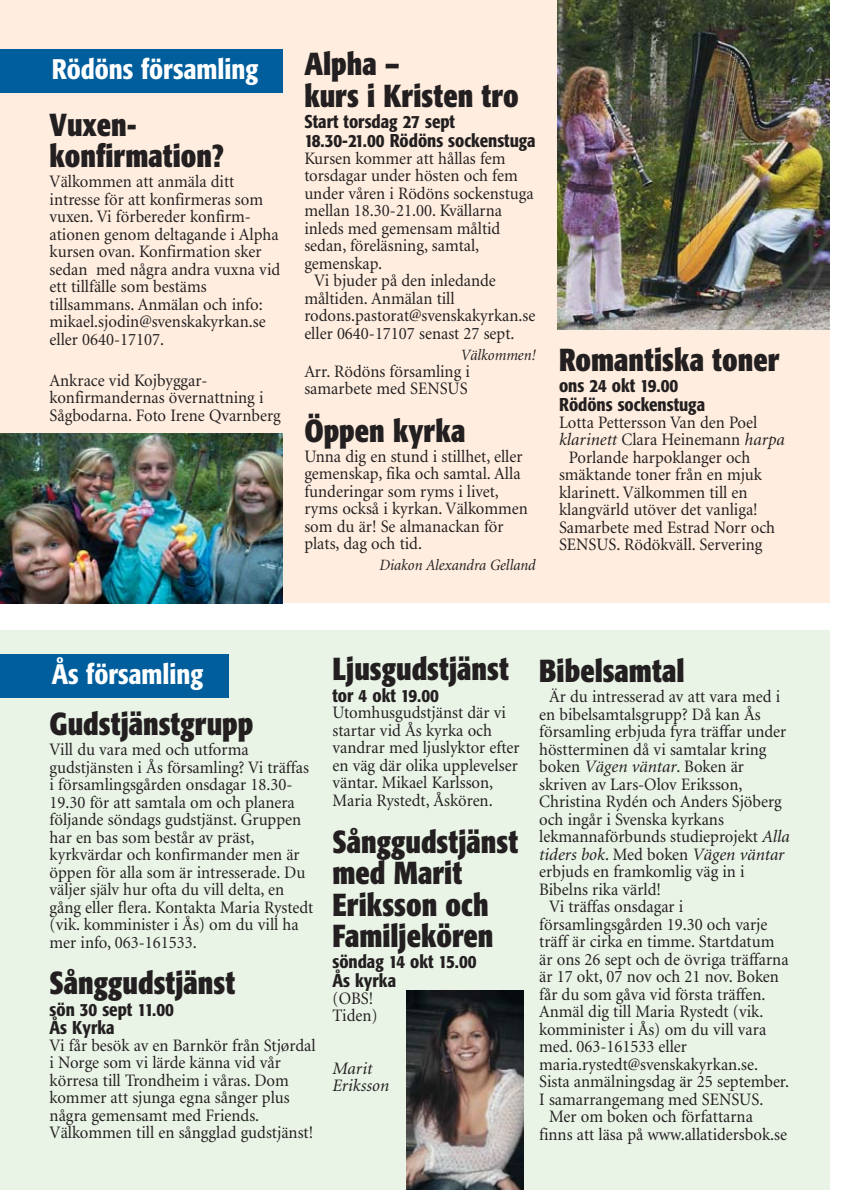
<style>
.page{position:relative;width:842px;height:1190px;background:#fff}
.page>*{position:absolute;margin:0;border:0;box-sizing:border-box;transform-origin:0 0}
.t1{font:700 condensed 31.5px/31.5px "Formata";color:#231f20;scale:.95 1}
.t2{font:500 condensed 28px "Formata";color:#fff}
.t3{font:500 condensed 18.38px/18.4px "Formata";color:#231f20}
.t4{font:17.5px/17.5px "Minion";color:#231f20;scale:.95 1}
.t5{font:italic 17.5px/17.5px "Minion";color:#231f20}
.t6{font:italic 15.75px "Minion";color:#231f20;scale:.95 1}
.s1{font-style:normal}
.s2{font-style:italic}
</style>
<div class="page">
<div style="left:0;top:630px;width:829px;height:560px;background:#e9f4e7"></div>
<div style="left:0;top:0;width:829px;height:603px;background:#ffeedf"></div>
<div style="left:0;top:654px;width:228px;height:44px;background:#005e9d"></div>
<div style="left:0;top:50px;width:283px;height:43px;background:#005e9d"></div>
<img style="left:557px;top:0;width:272px;height:330px">
<img style="left:0;top:433px;width:283px;height:170px">
<img style="left:406px;top:991px;width:117px;height:199px">
<h2 class="t2" style="left:52px;top:58px;width:208px">Rödöns församling</h2>
<h1 class="t1" style="left:304px;top:51px;width:227px">Alpha –<br>kurs i Kristen tro</h1>
<p class="t3" style="left:304px;top:114px;width:233px">Start torsdag 27 sept<br>18.30-21.00 Rödöns sockenstuga</p>
<p class="t4" style="left:304px;top:151px;width:213px">Kursen kommer att hållas fem</p>
<p class="t4" style="left:304px;top:168px;width:226px">torsdagar under hösten och fem</p>
<p class="t4" style="left:304px;top:186px;width:243px">under våren i Rödöns sockenstuga</p>
<p class="t4" style="left:304px;top:203px;width:210px">mellan 18.30-21.00. Kvällarna</p>
<p class="t4" style="left:304px;top:221px;width:208px">inleds med gemensam måltid</p>
<p class="t4" style="left:304px;top:238px;width:186px">sedan, föreläsning, samtal,</p>
<p class="t4" style="left:304px;top:256px;width:83px">gemenskap.</p>
<p class="t4" style="left:314px;top:273px;width:193px">Vi bjuder på den inledande</p>
<p class="t4" style="left:304px;top:291px;width:160px">måltiden. Anmälan till</p>
<p class="t4" style="left:304px;top:308px;width:245px">rodons.pastorat@svenskakyrkan.se</p>
<p class="t4" style="left:304px;top:326px;width:223px">eller 0640-17107 senast 27 sept.</p>
<p class="t6" style="left:461px;top:349px;width:80px">Välkommen!</p>
<p class="t4" style="left:304px;top:364px;width:176px">Arr. Rödöns församling i samarbete med SENSUS</p>
<h1 class="t1" style="left:50px;top:112px;width:185px">Vuxen&shy;konfirmation?</h1>
<p class="t4" style="left:50px;top:174px;width:244px">Välkommen att anmäla ditt intresse för att konfirmeras som vuxen. Vi förbereder konfirm&shy;ationen genom deltagande i Alpha kursen ovan. Konfirmation sker sedan med några andra vuxna vid ett tillfälle som bestäms tillsammans. Anmälan och info: mikael.sjodin@svenskakyrkan.se eller 0640-17107.</p>
<p class="t4" style="left:50px;top:373px;width:245px">Ankrace vid Kojbyggar&shy;konfirmandernas övernattning i<br>Sågbodarna. Foto Irene Qvarnberg</p>
<h1 class="t1" style="left:304px;top:417px;width:171px">Öppen kyrka</h1>
<p class="t4" style="left:304px;top:449px;width:237px">Unna dig en stund i stillhet, eller gemenskap, fika och samtal. Alla funderingar som ryms i livet, ryms också i kyrkan. Välkommen som du är! Se almanackan för plats, dag och tid.</p>
<p class="t6" style="left:379px;top:559px;width:166px">Diakon Alexandra Gelland</p>
<h1 class="t1" style="left:559px;top:347px;width:234px">Romantiska toner</h1>
<p class="t3" style="left:559px;top:378px;width:148px">ons 24 okt 19.00<br>Rödöns sockenstuga</p>
<p class="t4" style="left:559px;top:415px;width:210px">Lotta Pettersson Van den Poel</p>
<p class="t5" style="left:559px;top:432px;width:227px">klarinett <span class="s1">Clara Heinemann</span> harpa</p>
<p class="t4" style="left:569px;top:450px;width:192px">Porlande harpoklanger och</p>
<p class="t4" style="left:559px;top:467px;width:215px">smäktande toner från en mjuk</p>
<p class="t4" style="left:559px;top:485px;width:200px">klarinett. Välkommen till en</p>
<p class="t4" style="left:559px;top:502px;width:211px">klangvärld utöver det vanliga!</p>
<p class="t4" style="left:559px;top:520px;width:229px">Samarbete med Estrad Norr och</p>
<p class="t4" style="left:559px;top:537px;width:216px">SENSUS. Rödökväll. Servering</p>
<h2 class="t2" style="left:52px;top:663px;width:153px">Ås församling</h2>
<h1 class="t1" style="left:50px;top:711px;width:216px">Gudstjänstgrupp</h1>
<p class="t4" style="left:50px;top:742px;width:279px">Vill du vara med och utforma gudstjänsten i Ås församling? Vi träffas i församlingsgården onsdagar 18.30- 19.30 för att samtala om och planera följande söndags gudstjänst. Gruppen har en bas som består av präst, kyrkvärdar och konfirmander men är öppen för alla som är intresserade. Du väljer själv hur ofta du vill delta, en gång eller flera. Kontakta Maria Rystedt (vik. komminister i Ås) om du vill ha mer info, 063-161533.</p>
<h1 class="t1" style="left:50px;top:970px;width:197px">Sånggudstjänst</h1>
<p class="t3" style="left:50px;top:1001px;width:126px">sön 30 sept 11.00<br>Ås Kyrka</p>
<p class="t4" style="left:50px;top:1038px;width:282px">Vi får besök av en Barnkör från Stjørdal i Norge som vi lärde känna vid vår körresa till Trondheim i våras. Dom kommer att sjunga egna sånger plus några gemensamt med Friends.<br>Välkommen till en sångglad gudstjänst!</p>
<h1 class="t1" style="left:332px;top:656px;width:187px">Ljusgudstjänst</h1>
<p class="t3" style="left:332px;top:687px;width:108px">tor 4 okt 19.00</p>
<p class="t4" style="left:332px;top:705px;width:198px">Utomhusgudstjänst där vi startar vid Ås kyrka och vandrar med ljuslyktor efter en väg där olika upplevelser väntar. Mikael Karlsson,<br>Maria Rystedt, Åskören.</p>
<h1 class="t1" style="left:332px;top:828px;width:197px">Sånggudstjänst med Marit<br>Eriksson och<br>Familjekören</h1>
<p class="t3" style="left:332px;top:954px;width:146px">söndag 14 okt 15.00<br>Ås kyrka</p>
<p class="t4" style="left:332px;top:991px;width:49px">(OBS!<br>Tiden)</p>
<p class="t5" style="left:332px;top:1061px;width:58px">Marit<br>Eriksson</p>
<h1 class="t1" style="left:539px;top:658px;width:154px">Bibelsamtal</h1>
<p class="t4" style="left:549px;top:689px;width:245px">Är du intresserad av att vara med i</p>
<p class="t4" style="left:539px;top:707px;width:235px">en bibelsamtalsgrupp? Då kan Ås</p>
<p class="t4" style="left:539px;top:724px;width:262px">församling erbjuda fyra träffar under</p>
<p class="t4" style="left:539px;top:742px;width:241px">höstterminen då vi samtalar kring</p>
<p class="t4" style="left:539px;top:759px;width:217px">boken <span class="s2">Vägen väntar</span>. Boken är</p>
<p class="t4" style="left:539px;top:777px;width:216px">skriven av Lars-Olov Eriksson,</p>
<p class="t4" style="left:539px;top:794px;width:257px">Christina Rydén och Anders Sjöberg</p>
<p class="t4" style="left:539px;top:812px;width:196px">och ingår i Svenska kyrkans</p>
<p class="t4" style="left:539px;top:829px;width:265px">lekmannaförbunds studieprojekt <span class="s2">Alla</span></p>
<p class="t5" style="left:539px;top:847px;width:247px">tiders bok<span class="s1">. Med boken</span> Vägen väntar</p>
<p class="t4" style="left:539px;top:864px;width:218px">erbjuds en framkomlig väg in i</p>
<p class="t4" style="left:539px;top:882px;width:130px">Bibelns rika värld!</p>
<p class="t4" style="left:549px;top:899px;width:143px">Vi träffas onsdagar i</p>
<p class="t4" style="left:539px;top:917px;width:242px">församlingsgården 19.30 och varje</p>
<p class="t4" style="left:539px;top:934px;width:249px">träff är cirka en timme. Startdatum</p>
<p class="t4" style="left:539px;top:952px;width:264px">är ons 26 sept och de övriga träffarna</p>
<p class="t4" style="left:539px;top:969px;width:254px">är 17 okt, 07 nov och 21 nov. Boken</p>
<p class="t4" style="left:539px;top:987px;width:240px">får du som gåva vid första träffen.</p>
<p class="t4" style="left:539px;top:1004px;width:237px">Anmäl dig till Maria Rystedt (vik.</p>
<p class="t4" style="left:539px;top:1022px;width:240px">komminister i Ås) om du vill vara</p>
<p class="t4" style="left:539px;top:1039px;width:157px">med. 063-161533 eller</p>
<p class="t4" style="left:539px;top:1057px;width:232px">maria.rystedt@svenskakyrkan.se.</p>
<p class="t4" style="left:539px;top:1074px;width:265px">Sista anmälningsdag är 25 september.</p>
<p class="t4" style="left:539px;top:1092px;width:237px">I samarrangemang med SENSUS.</p>
<p class="t4" style="left:549px;top:1109px;width:216px">Mer om boken och författarna</p>
<p class="t4" style="left:539px;top:1127px;width:262px">finns att läsa på www.allatidersbok.se</p>
</div>
